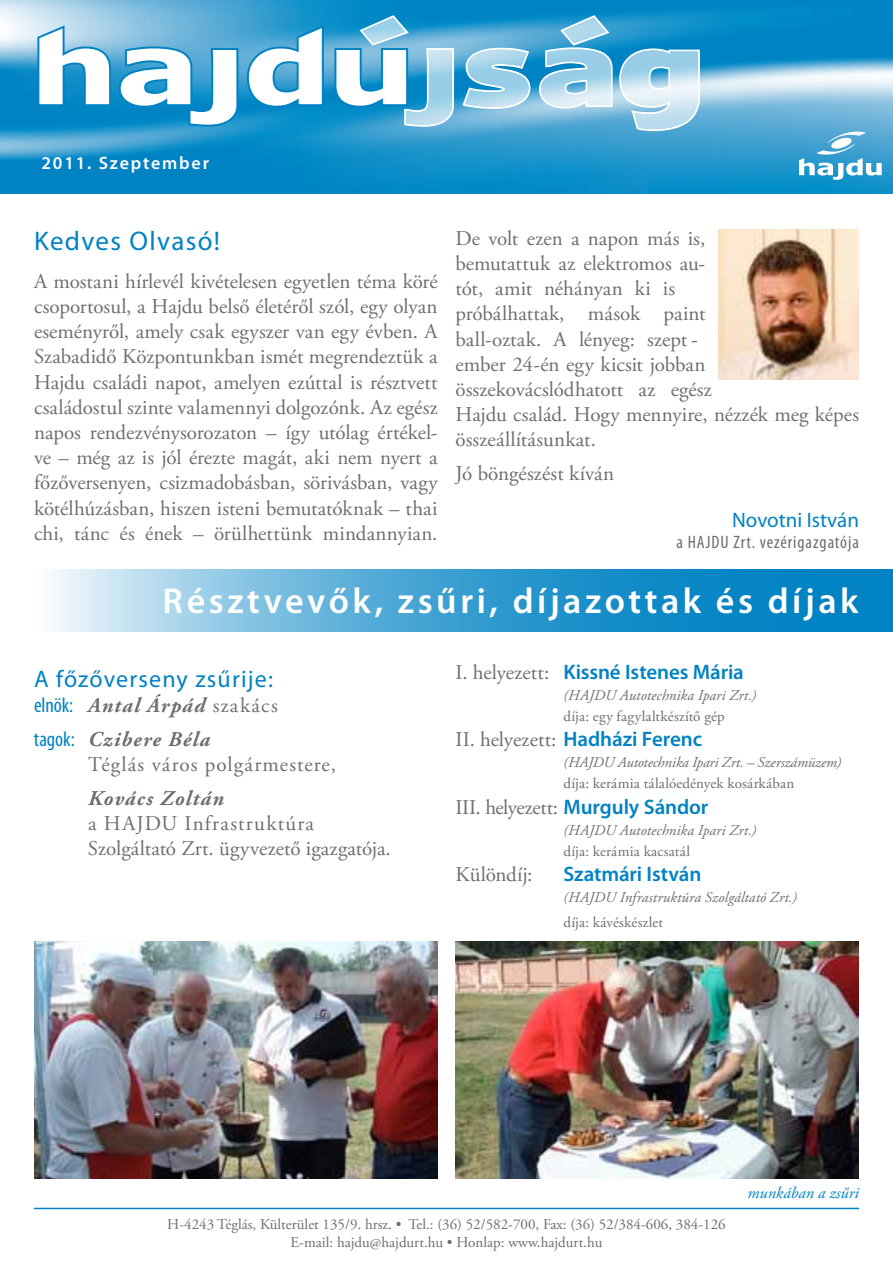
<style>
.page{position:relative;width:893px;height:1263px;background:#fff}
.page>*{position:absolute;margin:0;border:0;box-sizing:border-box;transform-origin:0 0}
.t1{font:600 36px "Myriad Pro";letter-spacing:.1em;color:#fff}
.t2{font:27px "Myriad Pro";letter-spacing:.05em;color:#0082c3}
.t3{font:24px "Myriad Pro";letter-spacing:.05em;color:#0082c3}
.t4{font:21px/25.2px "Adobe Garamond Pro";letter-spacing:.005em;color:#6d6e71}
.t5{font:600 21px "Myriad Pro";letter-spacing:-.005em;color:#0082c3}
.t6{font:italic 700 21px/33.8px "Adobe Garamond Pro";letter-spacing:.06em;color:#6d6e71}
.t7{font:21px/33.8px "Adobe Garamond Pro";letter-spacing:.05em;color:#6d6e71}
.t8{font:21px "Adobe Garamond Pro";letter-spacing:-.015em;color:#6d6e71}
.t9{font:21px "Myriad Pro";color:#0082c3}
.t10{font:condensed 18px "Myriad Pro";letter-spacing:.05em;color:#6d6e71}
.t11{font:600 18px "Myriad Pro";letter-spacing:.1em;color:#fff}
.t12{font:italic 16.5px "Adobe Garamond Pro";color:#0082c3}
.t13{font:italic 15px/21px "Adobe Garamond Pro";color:#6d6e71}
.t14{font:15px/18px "Adobe Garamond Pro";color:#6d6e71;text-align:center}
.s1{font-family:"Myriad Pro";font-weight:400;font-style:normal;font-stretch:condensed;color:#0082c3}
.s2{font-weight:400;font-style:normal}
.s3{font-weight:700;font-style:italic}
.s4{font-family:"Adobe Garamond Pro";font-weight:400;color:#6d6e71}
.s5{font-style:normal}
.s6{font-family:"Myriad Pro";font-weight:600;color:#0082c3}
</style>
<div class="page">
<hr style="left:34px;top:1208px;width:825px;height:1px;background:#0082c3">
<svg style="left:0;top:0;width:893px;height:193px;background:#2f9bce"></svg>
<svg style="left:799px;top:131px;width:83px;height:49px"></svg>
<svg style="left:462px;top:48px;width:68px;height:61px;background:#98cce6"></svg>
<svg style="left:619px;top:48px;width:81px;height:83px;background:#aed6eb"></svg>
<svg style="left:539px;top:15px;width:74px;height:94px;background:#8ac6e3"></svg>
<svg style="left:37px;top:15px;width:417px;height:112px"></svg>
<img style="left:718px;top:230px;width:141px;height:150px">
<svg style="left:51px;top:570px;width:842px;height:61px;background:#4ca7d4"></svg>
<img style="left:34px;top:941px;width:403px;height:237px">
<img style="left:455px;top:941px;width:404px;height:237px">
<p class="t11" style="left:41px;top:153px;width:169px">2011. Szeptember</p>
<p class="t2" style="left:34px;top:226px;width:188px">Kedves Olvasó!</p>
<p class="t4" style="left:34px;top:269px;width:405px;text-align:justify">A mostani hírlevél kivételesen egyetlen téma köré csoportosul, a Hajdu belső életéről szól, egy olyan eseményről, amely csak egyszer van egy évben. A Szabadidő Központunkban ismét megrendeztük a Hajdu családi napot, amelyen ezúttal is résztvett családostul szinte valamennyi dolgozónk. Az egész napos rendezvénysorozaton – így utólag értékel&shy;ve – még az is jól érezte magát, aki nem nyert a főzőversenyen, csizmadobásban, sörivásban, vagy kötélhúzásban, hiszen isteni bemutatóknak – thai chi, tánc és ének – örülhettünk mindannyian.</p>
<p class="t4" style="left:455px;top:226px;width:405px">De volt ezen a napon más is,<br>bemutattuk az elektromos au-<br>tót, amit néhányan ki is<br>próbálhattak, mások paint<br>ball-oztak. A lényeg: szept -<br>ember 24-én egy kicsit jobban összekovácslódhatott az egész<br>Hajdu család. Hogy mennyire, nézzék meg képes összeállításunkat.</p>
<p class="t4" style="left:455px;top:462px;width:160px">Jó böngészést kíván</p>
<p class="t9" style="left:732px;top:508px;width:128px">Novotni István</p>
<p class="t10" style="left:677px;top:533px;width:184px">a HAJDU Zrt. vezérigazgatója</p>
<p class="t1" style="left:163px;top:581px;width:697px">Résztvevők, zsűri, díjazottak és díjak</p>
<p class="t3" style="left:34px;top:665px;width:241px">A főzőverseny zsűrije:</p>
<p class="t6" style="left:34px;top:689px;width:245px"><span class="s1">elnök:</span> Antal Árpád <span class="s2">szakács </span><span class="s1">tagok:</span> Czibere Béla</p>
<p class="t7" style="left:88px;top:748px;width:250px">Téglás város polgármestere,<br><span class="s3">Kovács Zoltán</span></p>
<p class="t4" style="left:88px;top:811px;width:304px">a HAJDU Infrastruktúra<br>Szolgáltató Zrt. ügyvezető igazgatója.</p>
<p class="t5" style="left:455px;top:660px;width:290px"><span class="s4">I. helyezett:</span> Kissné Istenes Mária</p>
<p class="t13" style="left:563px;top:685px;width:194px">(HAJDU Autotechnika Ipari Zrt.) <span class="s5">díja: egy fagylaltkészítő gép</span></p>
<p class="t4" style="left:455px;top:728px;width:248px">II. helyezett: <span class="s6">Hadházi Ferenc</span></p>
<p class="t13" style="left:563px;top:752px;width:279px">(HAJDU Autotechnika Ipari Zrt. – Szerszámüzem) <span class="s5">díja: kerámia tálalóedények kosárkában</span></p>
<p class="t8" style="left:455px;top:794px;width:254px">III. helyezett: <span class="s6">Murguly Sándor</span></p>
<p class="t13" style="left:563px;top:820px;width:194px">(HAJDU Autotechnika Ipari Zrt.) <span class="s5">díja: kerámia kacsatál</span></p>
<p class="t4" style="left:455px;top:862px;width:78px">Különdíj:</p>
<p class="t5" style="left:563px;top:862px;width:139px">Szatmári István</p>
<p class="t13" style="left:563px;top:885px;width:235px;line-height:25.2px">(HAJDU Infrastruktúra Szolgáltató Zrt.) <span class="s5">díja: kávéskészlet</span></p>
<p class="t12" style="left:747px;top:1183px;width:113px">munkában a zsűri</p>
<p class="t14" style="left:167px;top:1216px;width:560px">H-4243 Téglás, Külterület 135/9. hrsz. • Tel.: (36) 52/582-700, Fax: (36) 52/384-606, 384-126<br>E-mail: hajdu@hajdurt.hu • Honlap: www.hajdurt.hu</p>
</div>
